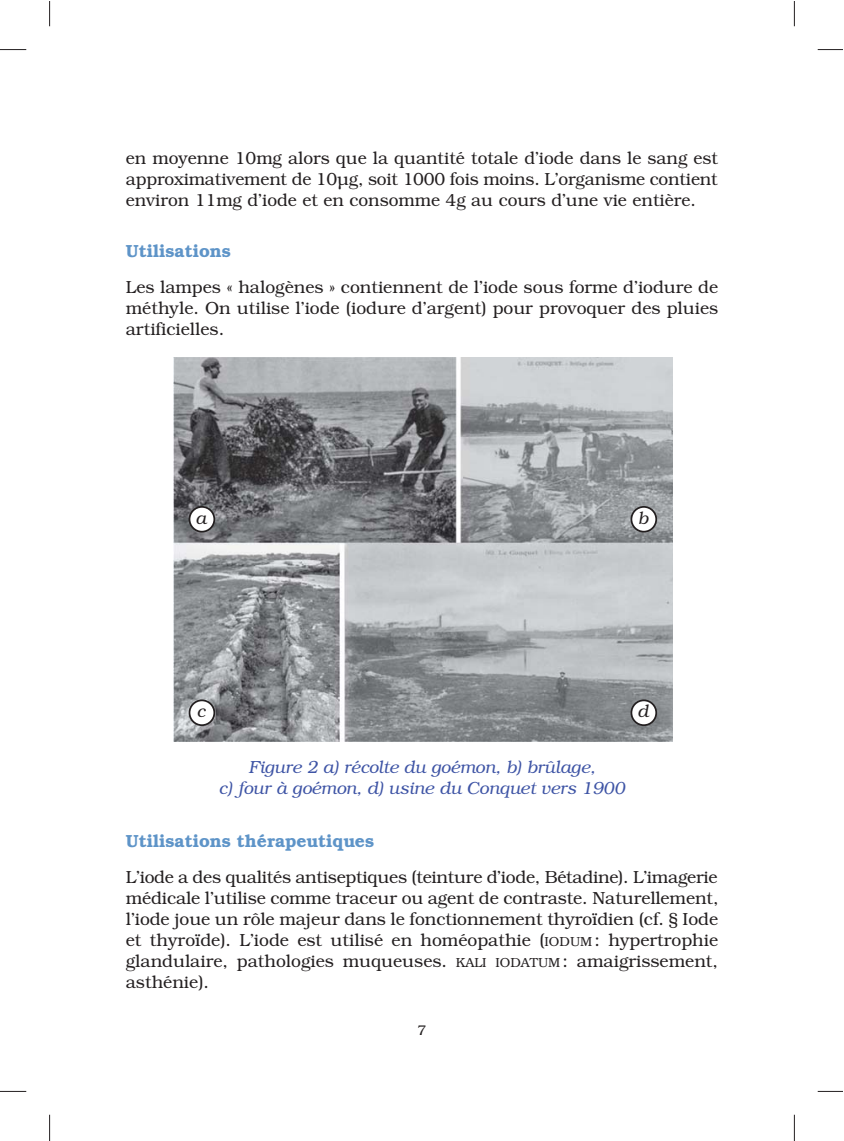
<style>
.page{position:relative;width:844px;height:1141px;background:#fff}
.page>*{position:absolute;margin:0;border:0;box-sizing:border-box;transform-origin:0 0}
.t1{font:300 17.5px/21px "Bookman";color:#231f20;text-align:justify}
.t2{font:italic 300 17.5px/21px "Bookman";color:#3e54a5;text-align:center}
.t3{font:600 17.5px "Bookman";color:#5e94c8}
.t4{font:italic 300 17.5px "Bookman";color:#231f20}
.t5{font:300 14px "Bookman";color:#231f20}
.s1{font-size:13.12px}
</style>
<div class="page">
<img style="left:174px;top:357px;width:498px;height:385px">
<div style="left:189px;top:507px;width:25px;height:25px;background:#fff;border-radius:50%"></div>
<div style="left:188px;top:506px;width:27px;height:26px;border:2px solid #231f20;border-radius:50%"></div>
<div style="left:189px;top:700px;width:25px;height:25px;background:#fff;border-radius:50%"></div>
<div style="left:188px;top:699px;width:27px;height:27px;border:2px solid #231f20;border-radius:50%"></div>
<div style="left:631px;top:700px;width:25px;height:25px;background:#fff;border-radius:50%"></div>
<div style="left:630px;top:699px;width:27px;height:27px;border:2px solid #231f20;border-radius:50%"></div>
<div style="left:631px;top:507px;width:25px;height:25px;background:#fff;border-radius:50%"></div>
<div style="left:630px;top:506px;width:27px;height:26px;border:2px solid #231f20;border-radius:50%"></div>
<svg style="left:0;top:49px;width:26px;height:1px"></svg>
<svg style="left:817px;top:49px;width:25px;height:1px"></svg>
<svg style="left:0;top:1091px;width:26px;height:1px"></svg>
<svg style="left:817px;top:1091px;width:25px;height:1px"></svg>
<svg style="left:49px;top:2px;width:1px;height:24px"></svg>
<svg style="left:49px;top:1115px;width:1px;height:26px"></svg>
<svg style="left:793px;top:2px;width:1px;height:24px"></svg>
<svg style="left:793px;top:1115px;width:1px;height:26px"></svg>
<p class="t1" style="left:126px;top:147px;width:593px">en moyenne 10mg alors que la quantité totale d’iode dans le sang est approximativement de 10µg, soit 1000 fois moins. L’organisme contient environ 11mg d’iode et en consomme 4g au cours d’une vie entière.</p>
<p class="t3" style="left:126px;top:240px;width:106px">Utilisations</p>
<p class="t1" style="left:126px;top:276px;width:593px">Les lampes « halogènes » contiennent de l’iode sous forme d’iodure de méthyle. On utilise l’iode (iodure d’argent) pour provoquer des pluies artificielles.</p>
<p class="t4" style="left:195px;top:508px;width:12px">a</p>
<p class="t4" style="left:637px;top:508px;width:12px">b</p>
<p class="t4" style="left:197px;top:701px;width:10px">c</p>
<p class="t4" style="left:637px;top:701px;width:13px">d</p>
<p class="t2" style="left:219px;top:756px;width:407px">Figure 2 a) récolte du goémon, b) brûlage,<br>c) four à goémon, d) usine du Conquet vers 1900</p>
<p class="t3" style="left:126px;top:831px;width:250px">Utilisations thérapeutiques</p>
<p class="t1" style="left:126px;top:867px;width:594px">L’iode a des qualités antiseptiques (teinture d’iode, Bétadine). L’imagerie médicale l’utilise comme traceur ou agent de contraste. Naturellement, l’iode joue un rôle majeur dans le fonctionnement thyroïdien (cf. § Iode et thyroïde). L’iode est utilisé en homéopathie (<span class="s1">IODUM</span> : hypertrophie glandulaire, pathologies muqueuses. <span class="s1">KALI IODATUM</span> : amaigrissement, asthénie).</p>
<p class="t5" style="left:417px;top:1022px;width:10px">7</p>
</div>
